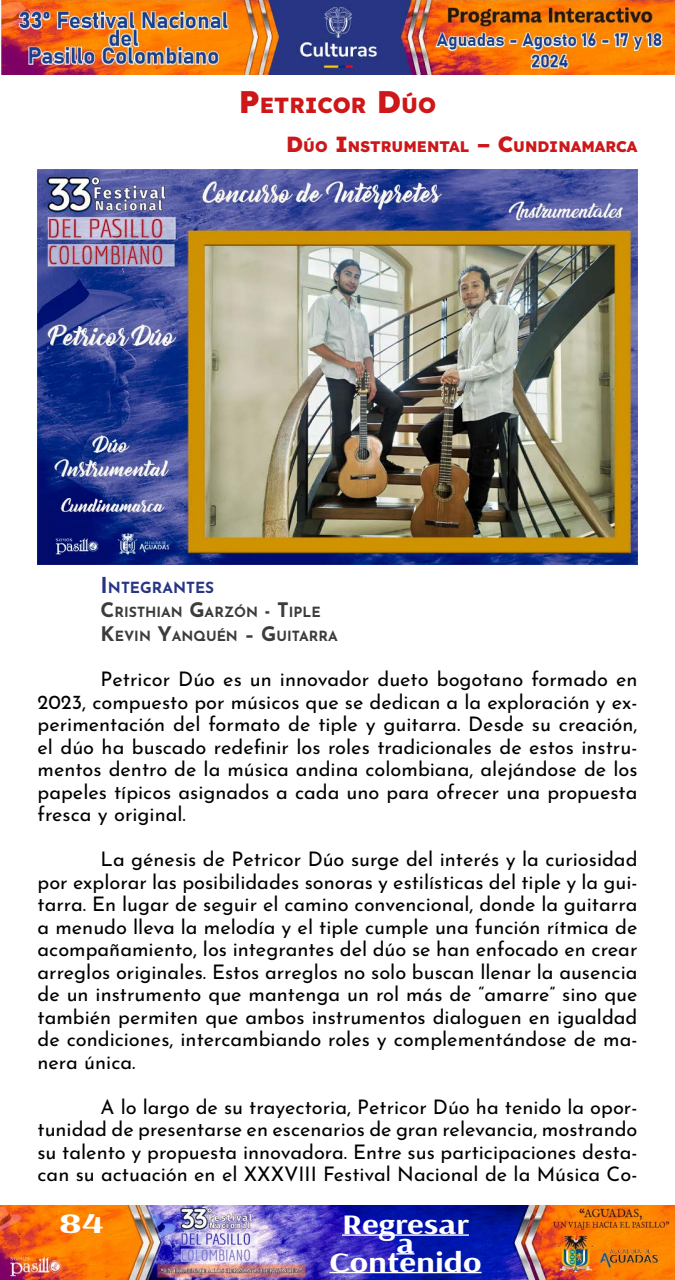
<style>
.page{position:relative;width:675px;height:1280px;background:#fff}
.page>*{position:absolute;margin:0;border:0;box-sizing:border-box;transform-origin:0 0}
.t1{font:700 28.12px "Arsenal";color:#fff;scale:1.25 1}
.t2{font:700 28.12px "Arsenal";color:#fff;scale:1.5 1}
.t3{font:21.88px "Lexend Deca";color:#cd1719}
.t4{font:20px/22.5px "Josefin Sans";color:#000;text-align:justify}
.t5{font:700 20px "Josefin Sans";color:#3c3c3b}
.t6{font:15.31px "Lexend Deca";color:#cd1719}
.t7{font:700 15.31px "Josefin Sans";color:#283583}
.t8{font:700 14px "Josefin Sans";color:#3c3c3b}
.s1{font-size:31.25px}
.s2{font-size:21.88px}
.s3{font-size:20px}
</style>
<div class="page">
<img style="left:0;top:0;width:675px;height:75px">
<img style="left:0;top:1205px;width:675px;height:75px">
<hr style="left:342px;top:1234px;width:127px;height:2px;background:#fff">
<svg style="left:396px;top:1253px;width:19px;height:2px"></svg>
<hr style="left:329px;top:1272px;width:153px;height:1px;background:#fff">
<img style="left:38px;top:169px;width:599px;height:396px">
<p class="t3" style="left:239px;top:89px;width:197px"><span class="s1">P</span>ETRICOR <span class="s1">D</span>ÚO</p>
<p class="t6" style="left:286px;top:135px;width:353px"><span class="s2">D</span> ÚO <span class="s2">I</span> NSTRUMENTAL <span class="s2">– C</span>UNDINAMARCA</p>
<p class="t7" style="left:101px;top:574px;width:115px"><span class="s2">I</span>NTEGRANTES</p>
<p class="t8" style="left:101px;top:600px;width:222px"><span class="s3">C</span>RISTHIAN <span class="s3">G</span>ARZÓN <span class="s3">- T</span>IPLE</p>
<p class="t5" style="left:38px;top:616px;width:40px">K</p>
<p class="t8" style="left:115px;top:624px;width:225px">EVI N <span class="s3">Y</span>ANQUÉN <span class="s3">– G</span> UITARRA</p>
<p class="t4" style="left:38px;top:666px;width:602px;text-indent:63px">Petricor Dúo es un innovador dueto bogotano formado en 2023, compuesto por músicos que se dedican a la exploración y ex&shy;perimentación del formato de tiple y guitarra. Desde su creación, el dúo ha buscado redefinir los roles tradicionales de estos instru&shy;mentos dentro de la música andina colombiana, alejándose de los papeles típicos asignados a cada uno para ofrecer una propuesta fresca y original.</p>
<p class="t4" style="left:38px;top:846px;width:602px;text-indent:63px">La génesis de Petricor Dúo surge del interés y la curiosidad por explorar las posibilidades sonoras y estilísticas del tiple y la gui&shy;tarra. En lugar de seguir el camino convencional, donde la guitarra a menudo lleva la melodía y el tiple cumple una función rítmica de acompañamiento, los integrantes del dúo se han enfocado en crear arreglos originales. Estos arreglos no solo buscan llenar la ausencia de un instrumento que mantenga un rol más de “amarre” sino que también permiten que ambos instrumentos dialoguen en igualdad de condiciones, intercambiando roles y complementándose de ma&shy;nera única.</p>
<p class="t4" style="left:38px;top:1093px;width:602px;text-indent:63px">A lo largo de su trayectoria, Petricor Dúo ha tenido la opor&shy;tunidad de presentarse en escenarios de gran relevancia, mostrando su talento y propuesta innovadora. Entre sus participaciones desta&shy;can su actuación en el XXXVIII Festival Nacional de la Música Co-</p>
<h1 class="t2" style="left:59px;top:1204px;width:32px">84</h1>
<h1 class="t1" style="left:342px;top:1205px;width:103px">Regresar</h1>
<h1 class="t1" style="left:396px;top:1224px;width:16px">a</h1>
<h1 class="t1" style="left:329px;top:1243px;width:123px">Contenido</h1>
</div>
